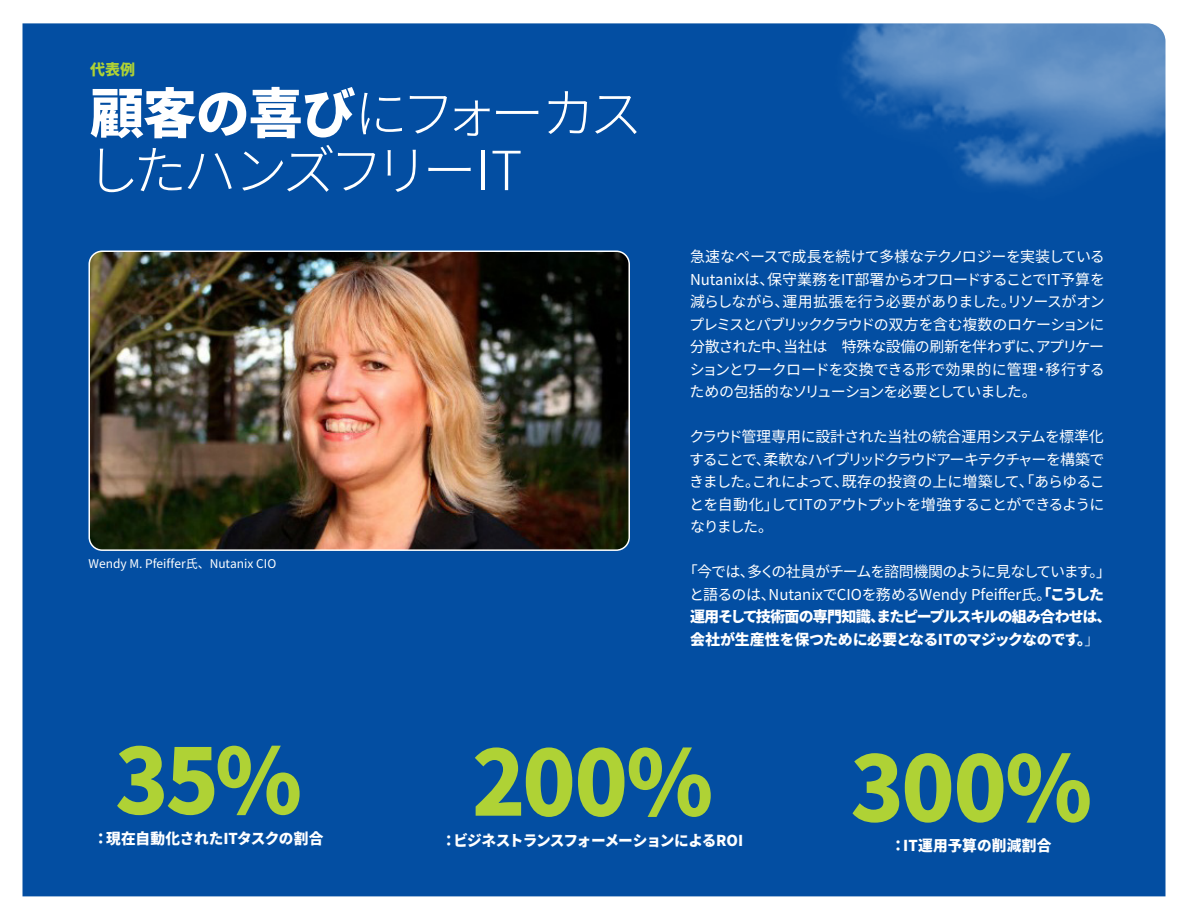
<style>
.page{position:relative;width:1188px;height:918px;background:#fff}
.page>*{position:absolute;margin:0;border:0;box-sizing:border-box;transform-origin:0 0}
.Heading_NEW{font:900 90px "Noto Sans JP";letter-spacing:-.035em;color:#afd235}
.t1{font:300 54px "Noto Sans JP";letter-spacing:-.12em;color:#fff}
.STAT{font:15px/22.5px "Noto Sans JP";letter-spacing:-.045em;color:#fff;text-align:justify}
.Heading_NEW-2{font:900 15px "Noto Sans JP";letter-spacing:-.065em;color:#fff}
.Heading_NEW-3{font:900 15px "Noto Sans JP";letter-spacing:-.015em;color:#fff}
.Heading_NEW-4{font:900 15px "Noto Sans JP";letter-spacing:.01em;color:#fff}
.t2{font:900 15px "Noto Sans JP";color:#afd235}
.t3{font:12px "Noto Sans JP";color:#fff}
.s1{font-weight:900}
.s2{font-weight:300}
</style>
<div class="page">
<div style="left:22px;top:23px;width:1144px;height:873px;background:#034ea2"></div>
<img style="left:829px;top:23px;width:337px;height:177px">
<img style="left:89px;top:251px;width:540px;height:299px">
<div style="left:88px;top:250px;width:542px;height:301px;border:2px solid #fff;border-radius:13px"></div>
<p class="t2" style="left:90px;top:61px;width:46px">代表例</p>
<p class="t1" style="left:90px;top:83px;width:554px"><span class="s1">顧客の喜び</span>にフォーカス</p>
<p class="t1" style="left:86px;top:140px;width:438px">したハンズフリーIT</p>
<p class="t3" style="left:88px;top:556px;width:189px">Wendy M. Pfeiffer氏、Nutanix CIO</p>
<p class="STAT" style="left:689px;top:246px;width:417px">急速なペースで成長を続けて多様なテクノロジーを実装しているNutanixは、保守業務をIT部署からオフロードすることでIT予算を減らしながら、運用拡張を行う必要がありました。リソースがオンプレミスとパブリッククラウドの双方を含む複数のロケーションに分散された中、当社は　特殊な設備の刷新を伴わずに、アプリケーションとワークロードを交換できる形で効果的に管理・移行するための包括的なソリューションを必要としていました。</p>
<p class="STAT" style="left:689px;top:426px;width:417px">クラウド管理専用に設計された当社の統合運用システムを標準化することで、柔軟なハイブリッドクラウドアーキテクチャーを構築できました。これによって、既存の投資の上に増築して、「あらゆることを自動化」してITのアウトプットを増強することができるようになりました。</p>
<p class="STAT" style="left:683px;top:561px;width:430px;text-align:center">「今では、多くの社員がチームを諮問機関のように見なしています。」と語るのは、NutanixでCIOを務めるWendy Pfeiffer氏。<span class="s1">「こうした運用そして技術面の専門知識、またピープルスキルの組み合わせは、会社が生産性を保つために必要となるITのマジックなのです。</span><span class="s2">」</span></p>
<p class="Heading_NEW" style="left:115px;top:730px;width:189px">35%</p>
<p class="Heading_NEW-3" style="left:93px;top:830px;width:232px">：現在自動化されたITタスクの割合</p>
<p class="Heading_NEW" style="left:472px;top:732px;width:243px">200%</p>
<p class="Heading_NEW" style="left:850px;top:738px;width:243px">300%</p>
<p class="Heading_NEW-4" style="left:891px;top:837px;width:162px">：IT運用予算の削減割合</p>
<p class="Heading_NEW-2" style="left:442px;top:832px;width:303px">：ビジネストランスフォーメーションによるROI</p>
</div>
